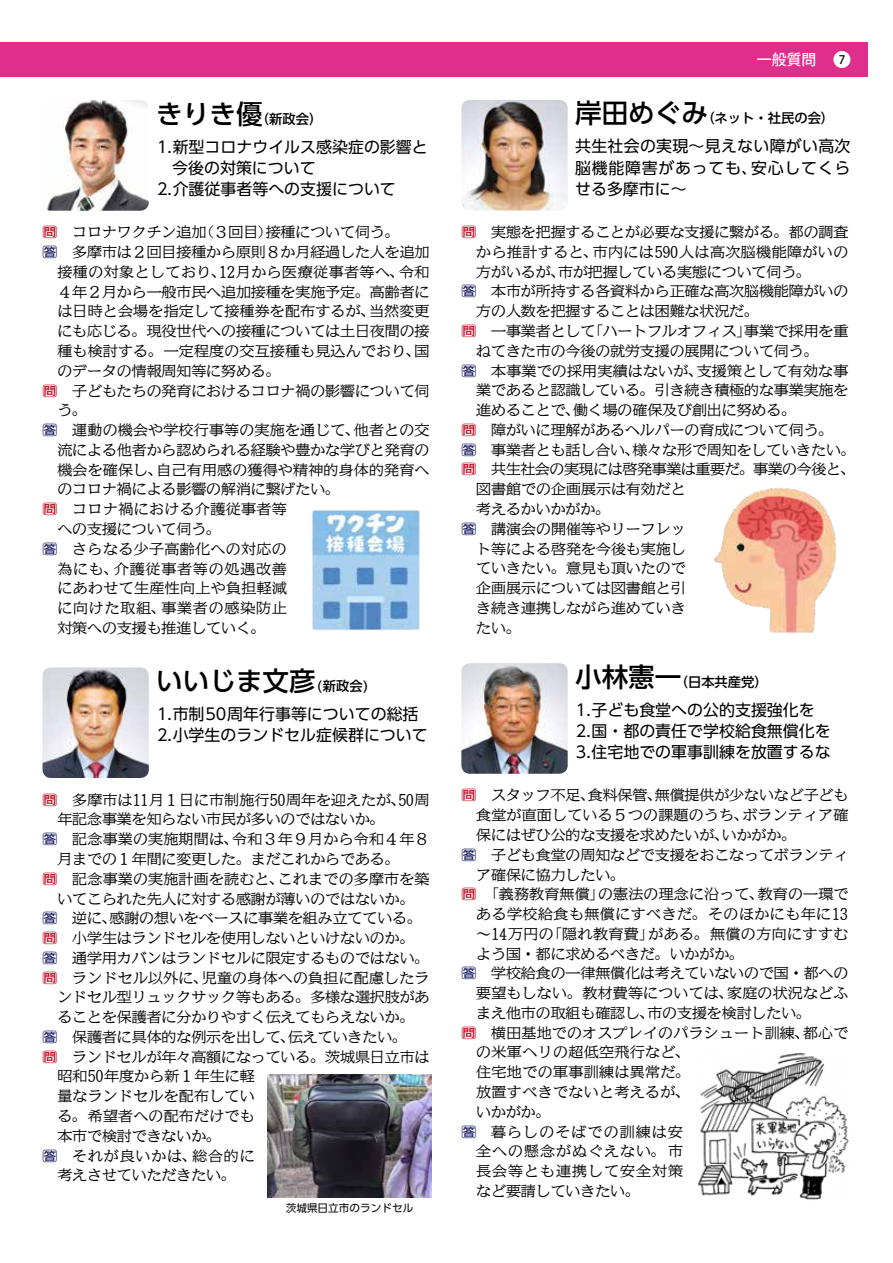
<style>
.page{position:relative;width:893px;height:1263px;background:#fff}
.page>*{position:absolute;margin:0;border:0;box-sizing:border-box;transform-origin:0 0}
.t1{font:500 26.55px "UD Shin Go Pro";color:#000}
.t2{font:15.9px/21.3px "UD Shin Go Pro";color:#000}
.t3{font:500 14.85px "Koz Go Pro";color:#fff}
.t4{font:13.35px "Iwa UD Nw M Pro Mp";color:#000;scale:1.11 1}
.t5{font:13.35px "Iwa UD Nw M Pro Mp";letter-spacing:.02em;color:#000;scale:1.11 1}
.t6{font:13.35px "Iwa UD Nw M Pro Mp";letter-spacing:.03em;color:#000;scale:1.11 1}
.t7{font:13.35px "Iwa UD Nw M Pro Mp";letter-spacing:.035em;color:#000;scale:1.11 1}
.t8{font:13.35px "Iwa UD Nw M Pro Mp";letter-spacing:.04em;color:#000;scale:1.11 1}
.t9{font:500 13.35px "UD Shin Go Pro";color:#000}
.t10{font:13.35px "Iwa UD Nw M Pro Mp";letter-spacing:.06em;color:#000;scale:1.11 1}
.t11{font:13.35px "Iwa UD Nw M Pro Mp";letter-spacing:-.02em;color:#000;scale:1.11 1}
.t12{font:13.35px "Iwa UD Nw M Pro Mp";letter-spacing:.075em;color:#000;scale:1.11 1}
.t13{font:13.35px "Iwa UD Nw M Pro Mp";letter-spacing:.065em;color:#000;scale:1.11 1}
.t14{font:13.35px "Iwa UD Nw M Pro Mp";letter-spacing:.08em;color:#000;scale:1.11 1}
.t15{font:500 11.7px "Koz Go Pro";color:#000}
.t16{font:10.65px "UD Shin Go Pro";color:#000}
.s1{font-size:26.55px}
.s2{font-family:"Iwa UD Nw G Pro Dp";color:#c30d23}
.s3{font-family:"Iwa UD Nw G Pro Dp";color:#171c61}
.s4{font-size:13.35px}
</style>
<div class="page">
<div style="left:0;top:43px;width:867px;height:34px;background:#df2e8b"></div>
<div style="left:833px;top:51px;width:17px;height:17px;background:#fff;border-radius:50%"></div>
<img style="left:46px;top:100px;width:103px;height:111px">
<img style="left:461px;top:100px;width:107px;height:110px">
<img style="left:43px;top:667px;width:106px;height:111px">
<img style="left:461px;top:663px;width:107px;height:111px">
<img style="left:267px;top:1074px;width:165px;height:123px">
<img style="left:698px;top:1053px;width:151px;height:147px">
<img style="left:312px;top:510px;width:108px;height:121px">
<img style="left:713px;top:487px;width:124px;height:146px">
<p class="t9" style="left:156px;top:108px;width:168px"><span class="s1">きりき優</span>（新政会）</p>
<p class="t2" style="left:156px;top:135px;width:273px">1.新型コロナウイルス感染症の影響と　今後の対策について<br>2.介護従事者等への支援について</p>
<p class="t4" style="left:43px;top:221px;width:323px"><span class="s2">問</span>　コロナワクチン追加（３回目）接種について伺う。</p>
<p class="t4" style="left:43px;top:241px;width:350px"><span class="s3">答</span>　多摩市は２回目接種から原則８か月経過した人を追加</p>
<p class="t8" style="left:57px;top:260px;width:337px">接種の対象としており、12月から医療従事者等へ、令和</p>
<p class="t4" style="left:57px;top:280px;width:337px">４年２月から一般市民へ追加接種を実施予定。高齢者に</p>
<p class="t5" style="left:57px;top:300px;width:337px">は日時と会場を指定して接種券を配布するが、当然変更</p>
<p class="t4" style="left:57px;top:320px;width:337px">にも応じる。現役世代への接種については土日夜間の接</p>
<p class="t5" style="left:57px;top:339px;width:337px">種も検討する。一定程度の交互接種も見込んでおり、国</p>
<p class="t4" style="left:57px;top:359px;width:203px">のデータの情報周知等に努める。</p>
<p class="t4" style="left:43px;top:379px;width:350px"><span class="s2">問</span>　子どもたちの発育におけるコロナ禍の影響について伺</p>
<p class="t4" style="left:57px;top:399px;width:28px">う。</p>
<p class="t5" style="left:43px;top:418px;width:350px"><span class="s3">答</span>　運動の機会や学校行事等の実施を通じて、他者との交</p>
<p class="t4" style="left:57px;top:438px;width:337px">流による他者から認められる経験や豊かな学びと発育の</p>
<p class="t5" style="left:57px;top:458px;width:337px">機会を確保し、自己有用感の獲得や精神的身体的発育へ</p>
<p class="t4" style="left:57px;top:478px;width:256px">のコロナ禍による影響の解消に繋げたい。</p>
<p class="t6" style="left:43px;top:497px;width:222px"><span class="s2">問</span>　コロナ禍における介護従事者等</p>
<p class="t4" style="left:57px;top:517px;width:149px">への支援について伺う。</p>
<p class="t6" style="left:43px;top:537px;width:222px"><span class="s3">答</span>　さらなる少子高齢化への対応の</p>
<p class="t10" style="left:57px;top:557px;width:208px">為にも、介護従事者等の処遇改善</p>
<p class="t6" style="left:57px;top:577px;width:208px">にあわせて生産性向上や負担軽減</p>
<p class="t10" style="left:57px;top:596px;width:208px">に向けた取組、事業者の感染防止</p>
<p class="t4" style="left:57px;top:616px;width:189px">対策への支援も推進していく。</p>
<h1 class="t1" style="left:156px;top:659px;width:214px">いいじま文彦<span class="s4">(新政会)</span></h1>
<p class="t2" style="left:157px;top:703px;width:272px">1.市制50周年行事等についての総括<br>2.小学生のランドセル症候群について</p>
<p class="t4" style="left:43px;top:788px;width:350px"><span class="s2">問</span>　多摩市は11月１日に市制施行50周年を迎えたが、50周</p>
<p class="t4" style="left:57px;top:808px;width:296px">年記念事業を知らない市民が多いのではないか。</p>
<p class="t5" style="left:43px;top:827px;width:350px"><span class="s3">答</span>　記念事業の実施期間は、令和３年９月から令和４年８</p>
<p class="t4" style="left:57px;top:847px;width:310px">月までの１年間に変更した。まだこれからである。</p>
<p class="t5" style="left:43px;top:867px;width:350px"><span class="s2">問</span>　記念事業の実施計画を読むと、これまでの多摩市を築</p>
<p class="t4" style="left:57px;top:887px;width:323px">いてこられた先人に対する感謝が薄いのではないか。</p>
<p class="t4" style="left:43px;top:907px;width:343px"><span class="s3">答</span>　逆に、感謝の想いをベースに事業を組み立てている。</p>
<p class="t4" style="left:43px;top:926px;width:337px"><span class="s2">問</span>　小学生はランドセルを使用しないといけないのか。</p>
<p class="t4" style="left:43px;top:946px;width:350px"><span class="s3">答</span>　通学用カバンはランドセルに限定するものではない。</p>
<p class="t5" style="left:43px;top:966px;width:350px"><span class="s2">問</span>　ランドセル以外に、児童の身体への負担に配慮したラ</p>
<p class="t4" style="left:57px;top:986px;width:337px">ンドセル型リュックサック等もある。多様な選択肢があ</p>
<p class="t4" style="left:57px;top:1005px;width:323px">ることを保護者に分かりやすく伝えてもらえないか。</p>
<p class="t4" style="left:43px;top:1025px;width:330px"><span class="s3">答</span>　保護者に具体的な例示を出して、伝えていきたい。</p>
<p class="t4" style="left:43px;top:1045px;width:350px"><span class="s2">問</span>　ランドセルが年々高額になっている。茨城県日立市は</p>
<p class="t4" style="left:57px;top:1065px;width:179px">昭和50年度から新１年生に軽</p>
<p class="t5" style="left:57px;top:1084px;width:179px">量なランドセルを配布してい</p>
<p class="t5" style="left:57px;top:1104px;width:179px">る。希望者への配布だけでも</p>
<p class="t4" style="left:57px;top:1124px;width:149px">本市で検討できないか。</p>
<p class="t13" style="left:43px;top:1144px;width:193px"><span class="s3">答</span>　それが良いかは、総合的に</p>
<p class="t4" style="left:57px;top:1164px;width:162px">考えさせていただきたい。</p>
<p class="t16" style="left:286px;top:1199px;width:129px">茨城県日立市のランドセル</p>
<p class="t3" style="left:757px;top:50px;width:61px">一般質問</p>
<p class="t15" style="left:839px;top:52px;width:8px">7</p>
<p class="t9" style="left:575px;top:107px;width:261px"><span class="s1">岸田めぐみ</span>（ネット・社民の会）</p>
<p class="t2" style="left:575px;top:135px;width:277px;text-align:justify">共生社会の実現～見えない障がい高次脳機能障害があっても、安心してくらせる多摩市に～</p>
<p class="t4" style="left:461px;top:221px;width:350px"><span class="s2">問</span>　実態を把握することが必要な支援に繋がる。都の調査</p>
<p class="t7" style="left:476px;top:240px;width:337px">から推計すると、市内には590人は高次脳機能障がいの</p>
<p class="t4" style="left:476px;top:260px;width:303px">方がいるが、市が把握している実態について伺う。</p>
<p class="t4" style="left:461px;top:280px;width:350px"><span class="s3">答</span>　本市が所持する各資料から正確な高次脳機能障がいの</p>
<p class="t4" style="left:476px;top:300px;width:256px">方の人数を把握することは困難な状況だ。</p>
<p class="t4" style="left:461px;top:319px;width:350px"><span class="s2">問</span>　一事業者として「ハートフルオフィス」事業で採用を重</p>
<p class="t4" style="left:476px;top:339px;width:310px">ねてきた市の今後の就労支援の展開について伺う。</p>
<p class="t5" style="left:461px;top:359px;width:350px"><span class="s3">答</span>　本事業での採用実績はないが、支援策として有効な事</p>
<p class="t4" style="left:476px;top:379px;width:337px">業であると認識している。引き続き積極的な事業実施を</p>
<p class="t4" style="left:476px;top:398px;width:290px">進めることで、働く場の確保及び創出に努める。</p>
<p class="t4" style="left:461px;top:418px;width:337px"><span class="s2">問</span>　障がいに理解があるヘルパーの育成について伺う。</p>
<p class="t4" style="left:461px;top:438px;width:357px"><span class="s3">答</span>　事業者とも話し合い、様々な形で周知をしていきたい。</p>
<p class="t11" style="left:461px;top:458px;width:357px"><span class="s2">問</span>　共生社会の実現には啓発事業は重要だ。事業の今後と、</p>
<p class="t4" style="left:476px;top:478px;width:190px">図書館での企画展示は有効だと</p>
<p class="t4" style="left:476px;top:497px;width:122px">考えるかいかがか。</p>
<p class="t4" style="left:461px;top:517px;width:204px"><span class="s3">答</span>　講演会の開催等やリーフレッ</p>
<p class="t4" style="left:476px;top:537px;width:190px">ト等による啓発を今後も実施し</p>
<p class="t4" style="left:476px;top:557px;width:190px">ていきたい。意見も頂いたので</p>
<p class="t4" style="left:476px;top:576px;width:190px">企画展示については図書館と引</p>
<p class="t4" style="left:476px;top:596px;width:190px">き続き連携しながら進めていき</p>
<p class="t4" style="left:476px;top:616px;width:42px">たい。</p>
<p class="t9" style="left:575px;top:671px;width:194px"><span class="s1">小林憲一</span>（日本共産党）</p>
<p class="t2" style="left:576px;top:698px;width:256px">1.子ども食堂への公的支援強化を<br>2.国・都の責任で学校給食無償化を<br>3.住宅地での軍事訓練を放置するな</p>
<p class="t4" style="left:461px;top:784px;width:350px"><span class="s2">問</span>　スタッフ不足、食料保管、無償提供が少ないなど子ども</p>
<p class="t5" style="left:476px;top:803px;width:337px">食堂が直面している５つの課題のうち、ボランティア確</p>
<p class="t4" style="left:476px;top:823px;width:290px">保にはぜひ公的な支援を求めたいが、いかがか。</p>
<p class="t4" style="left:461px;top:843px;width:350px"><span class="s3">答</span>　子ども食堂の周知などで支援をおこなってボランティ</p>
<p class="t4" style="left:476px;top:863px;width:136px">ア確保に協力したい。</p>
<p class="t5" style="left:461px;top:883px;width:350px"><span class="s2">問</span>　「義務教育無償」の憲法の理念に沿って、教育の一環で</p>
<p class="t8" style="left:476px;top:902px;width:336px">ある学校給食も無償にすべきだ。そのほかにも年に13</p>
<p class="t7" style="left:476px;top:922px;width:337px">～14万円の「隠れ教育費」がある。無償の方向にすすむ</p>
<p class="t4" style="left:476px;top:942px;width:243px">よう国・都に求めるべきだ。いかがか。</p>
<p class="t4" style="left:461px;top:962px;width:350px"><span class="s3">答</span>　学校給食の一律無償化は考えていないので国・都への</p>
<p class="t5" style="left:476px;top:981px;width:337px">要望もしない。教材費等については、家庭の状況などふ</p>
<p class="t4" style="left:476px;top:1001px;width:303px">まえ他市の取組も確認し、市の支援を検討したい。</p>
<p class="t5" style="left:461px;top:1021px;width:350px"><span class="s2">問</span>　横田基地でのオスプレイのパラシュート訓練、都心で</p>
<p class="t6" style="left:476px;top:1041px;width:194px">の米軍ヘリの超低空飛行など、</p>
<p class="t6" style="left:476px;top:1060px;width:194px">住宅地での軍事訓練は異常だ。</p>
<p class="t6" style="left:476px;top:1080px;width:194px">放置すべきでないと考えるが、</p>
<p class="t4" style="left:476px;top:1100px;width:69px">いかがか。</p>
<p class="t14" style="left:461px;top:1120px;width:201px"><span class="s3">答</span>　暮らしのそばでの訓練は安</p>
<p class="t12" style="left:476px;top:1140px;width:188px">全への懸念がぬぐえない。市</p>
<p class="t12" style="left:476px;top:1159px;width:188px">長会等とも連携して安全対策</p>
<p class="t4" style="left:476px;top:1179px;width:149px">など要請していきたい。</p>
</div>
